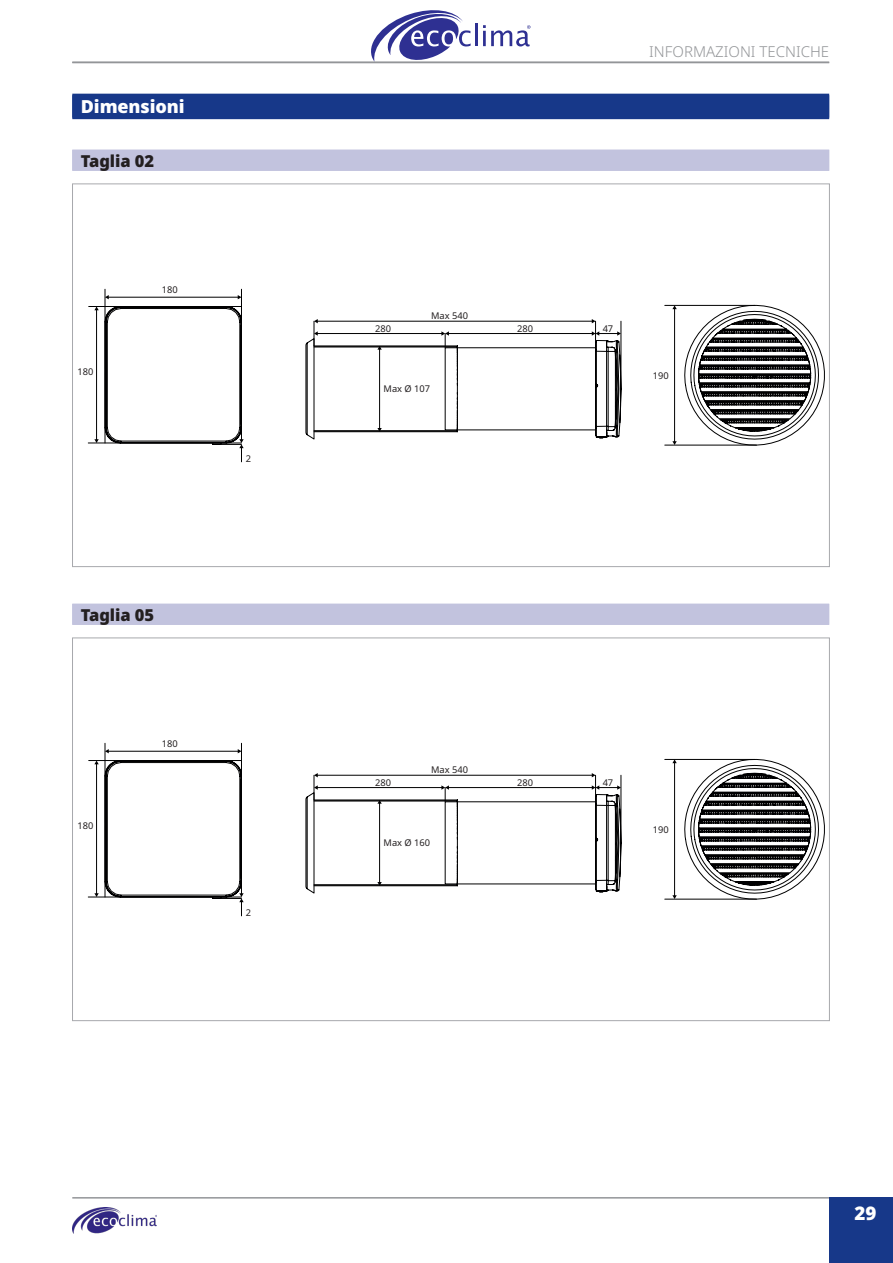
<style>
.page{position:relative;width:893px;height:1263px;background:#fff}
.page>*{position:absolute;margin:0;border:0;box-sizing:border-box;transform-origin:0 0}
.t1{font:900 18.75px "Noto Sans";color:#fff}
.title2{font:900 18px "Noto Sans";letter-spacing:-.005em;color:#fff}
.title3_across{font:900 16.5px "Noto Sans";letter-spacing:-.005em;color:#231f20}
.t2{font:300 15px "Noto Sans";color:#939598}
.t3{font:9.3px "Noto Sans";color:#231f20}
</style>
<div class="page">
<hr style="left:72px;top:1197px;width:757px;height:1px;background:#939598">
<div style="left:829px;top:1197px;width:64px;height:66px;background:#173889"></div>
<hr style="left:72px;top:62px;width:757px;height:1px;background:#939598">
<div style="left:72px;top:95px;width:757px;height:24px;background:#173889"></div>
<div style="left:72px;top:94px;width:757px;height:24px;background:#173889"></div>
<div style="left:72px;top:150px;width:757px;height:21px;background:#c2c3de"></div>
<div style="left:72px;top:604px;width:757px;height:21px;background:#c2c3de"></div>
<hr style="left:88px;top:443px;width:153px;height:1px;background:#000001">
<hr style="left:105px;top:289px;width:1px;height:154px;background:#000001">
<hr style="left:89px;top:306px;width:152px;height:1px;background:#000001">
<hr style="left:241px;top:289px;width:1px;height:151px;background:#000001">
<hr style="left:108px;top:297px;width:130px;height:1px;background:#000001">
<svg style="left:105px;top:295px;width:4px;height:4px"></svg>
<hr style="left:96px;top:310px;width:1px;height:130px;background:#000001">
<svg style="left:94px;top:439px;width:5px;height:4px"></svg>
<svg style="left:105px;top:307px;width:139px;height:155px"></svg>
<svg style="left:306px;top:319px;width:316px;height:120px"></svg>
<hr style="left:665px;top:305px;width:90px;height:1px;background:#000001">
<hr style="left:665px;top:445px;width:91px;height:1px;background:#000001">
<svg style="left:672px;top:304px;width:153px;height:141px"></svg>
<hr style="left:88px;top:897px;width:153px;height:1px;background:#000001">
<hr style="left:105px;top:743px;width:1px;height:154px;background:#000001">
<hr style="left:89px;top:760px;width:152px;height:1px;background:#000001">
<hr style="left:241px;top:743px;width:1px;height:151px;background:#000001">
<hr style="left:108px;top:751px;width:130px;height:1px;background:#000001">
<svg style="left:105px;top:749px;width:4px;height:4px"></svg>
<hr style="left:96px;top:764px;width:1px;height:130px;background:#000001">
<svg style="left:94px;top:893px;width:5px;height:4px"></svg>
<svg style="left:105px;top:761px;width:139px;height:155px"></svg>
<svg style="left:306px;top:773px;width:316px;height:120px"></svg>
<hr style="left:665px;top:759px;width:90px;height:1px;background:#000001">
<hr style="left:665px;top:899px;width:91px;height:1px;background:#000001">
<svg style="left:672px;top:758px;width:153px;height:141px"></svg>
<svg style="left:367px;top:10px;width:104px;height:52px"></svg>
<hr style="left:475px;top:24px;width:3px;height:22px;background:#2e3092">
<svg style="left:483px;top:25px;width:47px;height:21px"></svg>
<img style="left:72px;top:1207px;width:84px;height:26px">
<p class="title2" style="left:81px;top:93px;width:105px">Dimensioni</p>
<p class="title3_across" style="left:81px;top:148px;width:75px">Taglia 02</p>
<p class="t3" style="left:77px;top:365px;width:17px">180</p>
<p class="t3" style="left:162px;top:283px;width:17px">180</p>
<p class="title3_across" style="left:81px;top:602px;width:75px">Taglia 05</p>
<p class="t3" style="left:77px;top:819px;width:17px">180</p>
<p class="t3" style="left:162px;top:737px;width:17px">180</p>
<p class="t3" style="left:246px;top:452px;width:7px">2</p>
<p class="t3" style="left:246px;top:906px;width:7px">2</p>
<h3 class="t2" style="left:649px;top:41px;width:46px">INFORMA</h3>
<h3 class="t2" style="left:715px;top:41px;width:54px">ZIONI TECNICHE</h3>
<p class="t3" style="left:431px;top:309px;width:38px">Max 540</p>
<p class="t3" style="left:375px;top:322px;width:17px">280</p>
<p class="t3" style="left:517px;top:322px;width:17px">280</p>
<p class="t3" style="left:384px;top:382px;width:48px">Max Ø 107</p>
<p class="t3" style="left:603px;top:322px;width:12px">47</p>
<p class="t3" style="left:653px;top:369px;width:17px">190</p>
<p class="t3" style="left:431px;top:763px;width:38px">Max 540</p>
<p class="t3" style="left:375px;top:776px;width:17px">280</p>
<p class="t3" style="left:517px;top:776px;width:17px">280</p>
<p class="t3" style="left:384px;top:836px;width:48px">Max Ø 160</p>
<p class="t3" style="left:603px;top:776px;width:12px">47</p>
<p class="t3" style="left:653px;top:823px;width:17px">190</p>
<h1 class="t1" style="left:854px;top:1199px;width:23px">29</h1>
</div>
